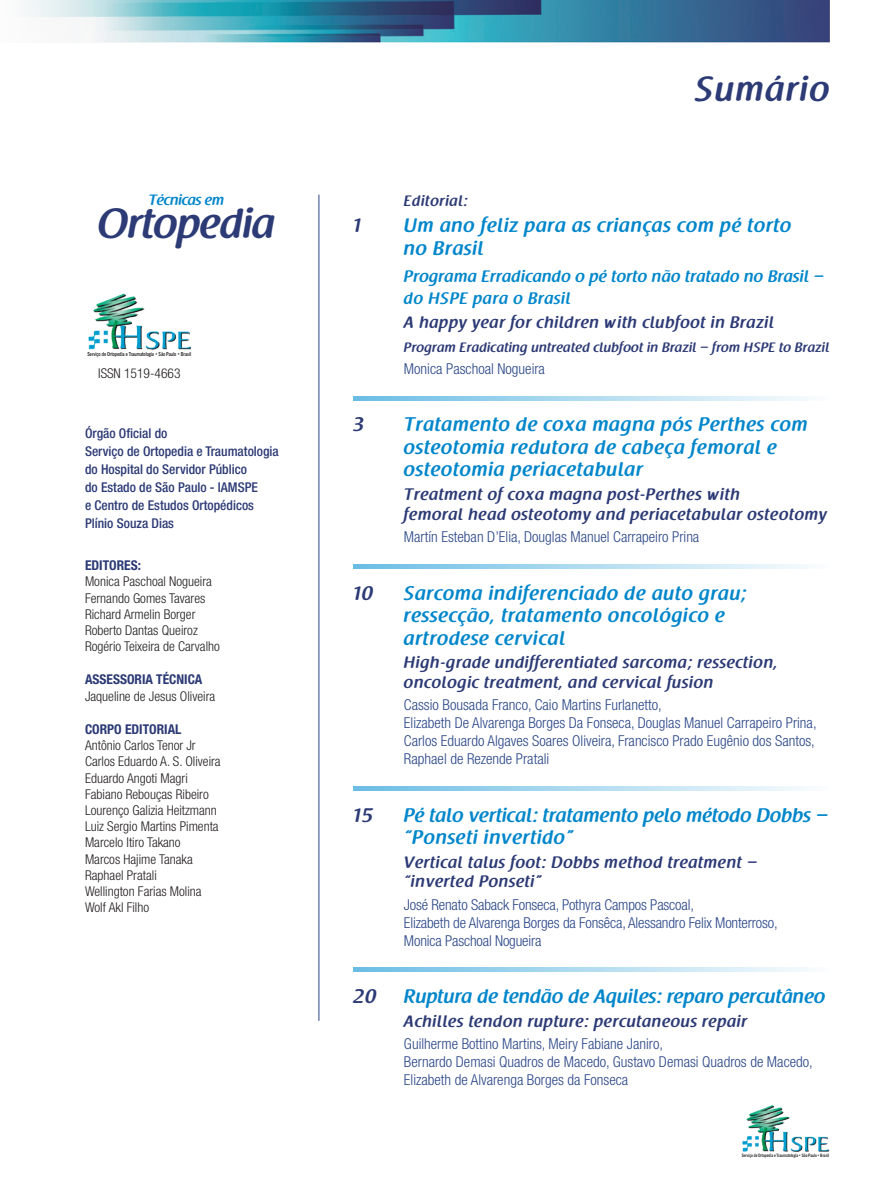
<style>
.page{position:relative;width:893px;height:1191px;background:#fff}
.page>*{position:absolute;margin:0;border:0;box-sizing:border-box;transform-origin:0 0}
.t1{font:600 41.7px "Raspoutine";color:#2c3a75}
.t2{font:600 34.5px "Raspoutine";letter-spacing:.06em;color:#2c3a75}
.t3{font:600 19.5px/22.5px "Raspoutine";letter-spacing:.05em;color:#0086cb}
.t4{font:600 19.5px/22.5px "Raspoutine";letter-spacing:.02em;color:#0086cb}
.t5{font:600 19.5px "Raspoutine";color:#2c3a75}
.t6{font:600 16.5px/19.5px "Raspoutine";letter-spacing:.05em;color:#2c3a75}
.t7{font:600 16.5px/22.5px "Raspoutine";letter-spacing:.03em;color:#0086cb}
.t8{font:300 condensed 15px/18px "Helvetica Neue";color:#2b4788}
.t9{font:600 15px "Raspoutine";letter-spacing:.05em;color:#2c3a75}
.t10{font:600 14.85px "Raspoutine";color:#0086cb}
.t11{font:300 condensed 13.5px/16.2px "Helvetica Neue";color:#231f20}
.t12{font:500 condensed 13.5px/18px "Helvetica Neue";color:#2c3a75}
.t13{font:600 13.5px "Raspoutine";letter-spacing:.03em;color:#2c3a75}
.t14{font:700 condensed 13.5px "Helvetica Neue";color:#2c3a75}
.t15{font:700 5.4px "News Gothic BT";letter-spacing:-.01em;color:#231f20;scale:.8 1}
.t16{font:700 4.5px "News Gothic BT";color:#231f20;scale:.8 1}
</style>
<div class="page">
<img style="left:25px;top:0;width:804px;height:43px">
<img style="left:742px;top:1105px;width:87px;height:47px">
<img style="left:88px;top:293px;width:103px;height:57px">
<svg style="left:353px;top:396px;width:451px;height:4px;background:#afdbf0"></svg>
<svg style="left:353px;top:564px;width:451px;height:4px;background:#afdbf0"></svg>
<svg style="left:353px;top:786px;width:451px;height:4px;background:#afdbf0"></svg>
<svg style="left:353px;top:967px;width:451px;height:5px;background:#afdbf0"></svg>
<hr style="left:319px;top:195px;width:1px;height:825px;background:#2b4788">
<p class="t10" style="left:149px;top:192px;width:77px">Técnicas em</p>
<h1 class="t1" style="left:98px;top:200px;width:179px">Ortopedia</h1>
<p class="t15" style="left:88px;top:350px;width:131px">Serviço de Ortopedia e Traumatologia • São Paulo • Brasil</p>
<p class="t11" style="left:98px;top:364px;width:84px">ISSN 1519-4663</p>
<p class="t12" style="left:85px;top:424px;width:195px">Órgão Oficial do<br>Serviço de Ortopedia e Traumatologia do Hospital do Servidor Público<br>do Estado de São Paulo - IAMSPE<br>e Centro de Estudos Ortopédicos<br>Plínio Souza Dias</p>
<p class="t14" style="left:85px;top:557px;width:57px">EDITORES:</p>
<p class="t11" style="left:85px;top:573px;width:136px">Monica Paschoal Nogueira<br>Fernando Gomes Tavares<br>Richard Armelin Borger<br>Roberto Dantas Queiroz<br>Rogério Teixeira de Carvalho</p>
<p class="t14" style="left:85px;top:671px;width:119px">ASSESSORIA TÉCNICA</p>
<p class="t11" style="left:85px;top:687px;width:132px">Jaqueline de Jesus Oliveira</p>
<p class="t14" style="left:85px;top:721px;width:98px">CORPO EDITORIAL</p>
<p class="t11" style="left:85px;top:737px;width:137px">Antônio Carlos Tenor Jr<br>Carlos Eduardo A. S. Oliveira<br>Eduardo Angoti Magri<br>Fabiano Rebouças Ribeiro<br>Lourenço Galizia Heitzmann<br>Luiz Sergio Martins Pimenta<br>Marcelo Itiro Takano<br>Marcos Hajime Tanaka<br>Raphael Pratali<br>Wellington Farias Molina<br>Wolf Akl Filho</p>
<p class="t9" style="left:404px;top:192px;width:65px">Editorial:</p>
<h2 class="t2" style="left:695px;top:70px;width:136px">Sumário</h2>
<h3 class="t5" style="left:353px;top:215px;width:9px">1</h3>
<h3 class="t3" style="left:404px;top:215px;width:389px">Um ano feliz para as crianças com pé torto no Brasil</h3>
<p class="t7" style="left:404px;top:265px;width:421px">Programa Erradicando o pé torto não tratado no Brasil – do HSPE para o Brasil</p>
<p class="t6" style="left:404px;top:313px;width:371px">A happy year for children with clubfoot in Brazil</p>
<p class="t13" style="left:404px;top:339px;width:427px">Program Eradicating untreated clubfoot in Brazil – from HSPE to Brazil</p>
<p class="t8" style="left:404px;top:359px;width:142px">Monica Paschoal Nogueira</p>
<h3 class="t5" style="left:353px;top:414px;width:12px">3</h3>
<h3 class="t3" style="left:404px;top:414px;width:405px">Tratamento de coxa magna pós Perthes com osteotomia redutora de cabeça femoral e osteotomia periacetabular</h3>
<p class="t6" style="left:404px;top:485px;width:424px">Treatment of coxa magna post-Perthes with<br>femoral head osteotomy and periacetabular osteotomy</p>
<p class="t8" style="left:404px;top:527px;width:297px">Martín Esteban D’Elia, Douglas Manuel Carrapeiro Prina</p>
<h3 class="t5" style="left:353px;top:582px;width:21px">10</h3>
<h3 class="t3" style="left:404px;top:582px;width:344px">Sarcoma indiferenciado de auto grau; ressecção, tratamento oncológico e artrodese cervical</h3>
<p class="t6" style="left:404px;top:653px;width:375px">High-grade undifferentiated sarcoma; ressection, oncologic treatment, and cervical fusion</p>
<p class="t8" style="left:404px;top:695px;width:414px">Cassio Bousada Franco, Caio Martins Furlanetto,<br>Elizabeth De Alvarenga Borges Da Fonseca, Douglas Manuel Carrapeiro Prina, Carlos Eduardo Algaves Soares Oliveira, Francisco Prado Eugênio dos Santos, Raphael de Rezende Pratali</p>
<h3 class="t5" style="left:353px;top:804px;width:21px">15</h3>
<h3 class="t4" style="left:404px;top:804px;width:425px">Pé talo vertical: tratamento pelo método Dobbs – “Ponseti invertido”</h3>
<p class="t6" style="left:404px;top:853px;width:355px">Vertical talus foot: Dobbs method treatment – “inverted Ponseti”</p>
<p class="t8" style="left:404px;top:895px;width:375px">José Renato Saback Fonseca, Pothyra Campos Pascoal,<br>Elizabeth de Alvarenga Borges da Fonsêca, Alessandro Felix Monterroso,<br>Monica Paschoal Nogueira</p>
<h3 class="t5" style="left:353px;top:985px;width:24px">20</h3>
<h3 class="t4" style="left:404px;top:985px;width:423px">Ruptura de tendão de Aquiles: reparo percutâneo</h3>
<p class="t6" style="left:404px;top:1012px;width:345px">Achilles tendon rupture: percutaneous repair</p>
<p class="t8" style="left:404px;top:1034px;width:410px">Guilherme Bottino Martins, Meiry Fabiane Janiro,<br>Bernardo Demasi Quadros de Macedo, Gustavo Demasi Quadros de Macedo,<br>Elizabeth de Alvarenga Borges da Fonseca</p>
<p class="t16" style="left:742px;top:1152px;width:111px">Serviço de Ortopedia e Traumatologia • São Paulo • Brasil</p>
</div>
